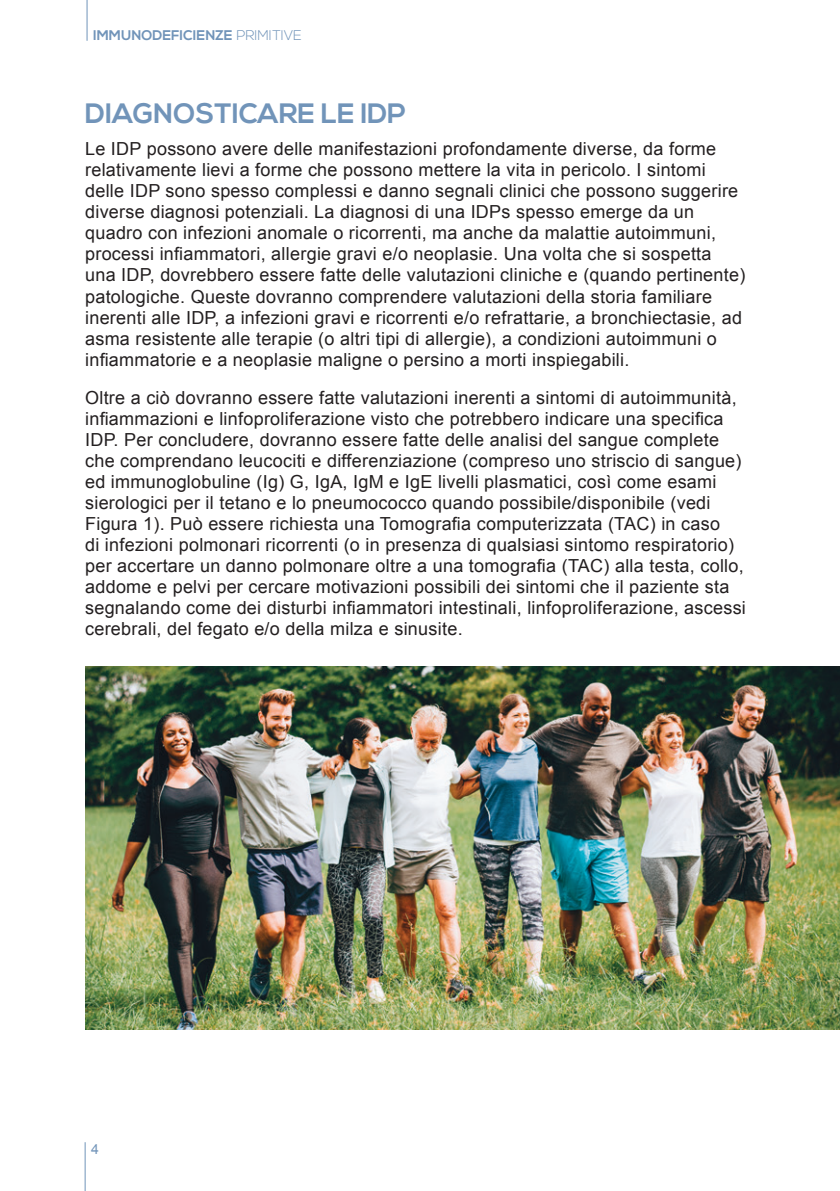
<style>
.page{position:relative;width:840px;height:1191px;background:#fff}
.page>*{position:absolute;margin:0;border:0;box-sizing:border-box;transform-origin:0 0}
.titulo{font:700 28px "Nexa";color:#7194b9}
.txt{font:18px/21px "Arial";letter-spacing:.015em;color:#231f20}
.t1{font:700 14px "Nexa";color:#7194b9}
.t2{font:14px "Arial";color:#7194b9}
.s1{font-weight:300}
</style>
<div class="page">
<hr style="left:85px;top:1142px;width:1px;height:49px;background:#7194b9">
<hr style="left:86px;top:0;width:1px;height:41px;background:#7194b9">
<img style="left:85px;top:666px;width:754px;height:364px">
<p class="t1" style="left:93px;top:27px;width:210px">IMMUNODEFICIENZE <span class="s1">PRIMITIVE</span></p>
<p class="titulo" style="left:85px;top:97px;width:322px">DIAGNOSTICARE LE IDP</p>
<p class="txt" style="left:85px;top:139px;width:661px">Le IDP possono avere delle manifestazioni profondamente diverse, da forme relativamente lievi a forme che possono mettere la vita in pericolo. I sintomi delle IDP sono spesso complessi e danno segnali clinici che possono suggerire diverse diagnosi potenziali. La diagnosi di una IDPs spesso emerge da un quadro con infezioni anomale o ricorrenti, ma anche da malattie autoimmuni, processi infiammatori, allergie gravi e/o neoplasie. Una volta che si sospetta una IDP, dovrebbero essere fatte delle valutazioni cliniche e (quando pertinente) patologiche. Queste dovranno comprendere valutazioni della storia familiare inerenti alle IDP, a infezioni gravi e ricorrenti e/o refrattarie, a bronchiectasie, ad asma resistente alle terapie (o altri tipi di allergie), a condizioni autoimmuni o infiammatorie e a neoplasie maligne o persino a morti inspiegabili.</p>
<p class="txt" style="left:85px;top:387px;width:662px">Oltre a ciò dovranno essere fatte valutazioni inerenti a sintomi di autoimmunità, infiammazioni e linfoproliferazione visto che potrebbero indicare una specifica IDP. Per concludere, dovranno essere fatte delle analisi del sangue complete che comprendano leucociti e differenziazione (compreso uno striscio di sangue) ed immunoglobuline (Ig) G, IgA, IgM e IgE livelli plasmatici, così come esami sierologici per il tetano e lo pneumococco quando possibile/disponibile (vedi Figura 1). Può essere richiesta una Tomografia computerizzata (TAC) in caso<br>di infezioni polmonari ricorrenti (o in presenza di qualsiasi sintomo respiratorio) per accertare un danno polmonare oltre a una tomografia (TAC) alla testa, collo, addome e pelvi per cercare motivazioni possibili dei sintomi che il paziente sta segnalando come dei disturbi infiammatori intestinali, linfoproliferazione, ascessi cerebrali, del fegato e/o della milza e sinusite.</p>
<p class="t2" style="left:91px;top:1140px;width:9px">4</p>
</div>
